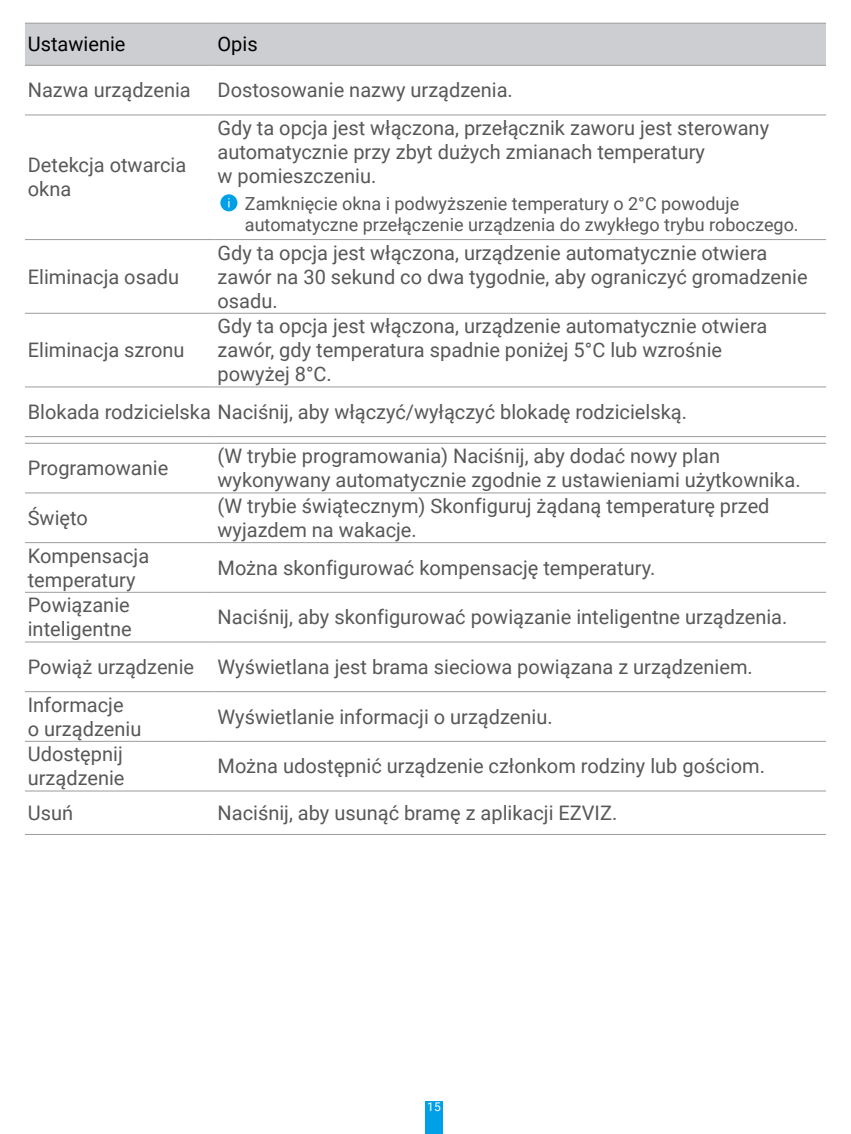
<style>
.page{position:relative;width:851px;height:1134px;background:#fff}
.page>*{position:absolute;margin:0;border:0;box-sizing:border-box;transform-origin:0 0}
.t1{font:20px/24px "Roboto";color:#595757}
.t2{font:20px "Roboto";color:#000}
.t3{font:18px/21.6px "Roboto";color:#595757}
.t4{font:12px "Roboto";color:#fff}
</style>
<div class="page">
<div style="left:425px;top:1101px;width:17px;height:33px;background:#00a0e9"></div>
<div style="left:25px;top:24px;width:800px;height:41px;background:#cdced1"></div>
<hr style="left:25px;top:23px;width:190px;height:1px;background:#9b9c9b">
<hr style="left:215px;top:23px;width:610px;height:1px;background:#9b9c9b">
<hr style="left:25px;top:65px;width:190px;height:1px;background:#9b9c9b">
<hr style="left:215px;top:65px;width:610px;height:1px;background:#9b9c9b">
<hr style="left:25px;top:114px;width:190px;height:1px;background:#9b9c9b">
<hr style="left:215px;top:114px;width:610px;height:1px;background:#9b9c9b">
<hr style="left:25px;top:239px;width:190px;height:1px;background:#9b9c9b">
<hr style="left:215px;top:239px;width:610px;height:1px;background:#9b9c9b">
<hr style="left:25px;top:313px;width:190px;height:1px;background:#9b9c9b">
<hr style="left:215px;top:313px;width:610px;height:1px;background:#9b9c9b">
<hr style="left:25px;top:386px;width:190px;height:1px;background:#9b9c9b">
<hr style="left:215px;top:386px;width:610px;height:1px;background:#9b9c9b">
<hr style="left:25px;top:436px;width:190px;height:1px;background:#9b9c9b">
<hr style="left:215px;top:436px;width:610px;height:1px;background:#9b9c9b">
<div style="left:220px;top:194px;width:17px;height:17px;background:#00a0e9;border-radius:50%"></div>
<hr style="left:25px;top:443px;width:190px;height:1px;background:#9b9c9b">
<hr style="left:215px;top:443px;width:610px;height:1px;background:#9b9c9b">
<hr style="left:25px;top:492px;width:190px;height:1px;background:#9b9c9b">
<hr style="left:215px;top:492px;width:610px;height:1px;background:#9b9c9b">
<hr style="left:25px;top:542px;width:190px;height:1px;background:#9b9c9b">
<hr style="left:215px;top:542px;width:610px;height:1px;background:#9b9c9b">
<hr style="left:25px;top:592px;width:190px;height:1px;background:#9b9c9b">
<hr style="left:215px;top:592px;width:610px;height:1px;background:#9b9c9b">
<hr style="left:25px;top:641px;width:190px;height:1px;background:#9b9c9b">
<hr style="left:215px;top:641px;width:610px;height:1px;background:#9b9c9b">
<hr style="left:25px;top:691px;width:190px;height:1px;background:#9b9c9b">
<hr style="left:215px;top:691px;width:610px;height:1px;background:#9b9c9b">
<hr style="left:25px;top:741px;width:190px;height:1px;background:#9b9c9b">
<hr style="left:215px;top:741px;width:610px;height:1px;background:#9b9c9b">
<hr style="left:25px;top:790px;width:190px;height:1px;background:#9b9c9b">
<hr style="left:215px;top:790px;width:610px;height:1px;background:#9b9c9b">
<hr style="left:25px;top:834px;width:190px;height:1px;background:#9b9c9b">
<hr style="left:215px;top:834px;width:610px;height:1px;background:#9b9c9b">
<p class="t2" style="left:28px;top:30px;width:99px">Ustawienie</p>
<p class="t2" style="left:217px;top:30px;width:42px">Opis</p>
<p class="t1" style="left:28px;top:77px;width:164px">Nazwa urządzenia</p>
<p class="t1" style="left:217px;top:77px;width:297px">Dostosowanie nazwy urządzenia.</p>
<p class="t1" style="left:28px;top:153px;width:160px">Detekcja otwarcia okna</p>
<p class="t1" style="left:28px;top:264px;width:153px">Eliminacja osadu</p>
<p class="t1" style="left:217px;top:115px;width:553px">Gdy ta opcja jest włączona, przełącznik zaworu jest sterowany automatycznie przy zbyt dużych zmianach temperatury<br>w pomieszczeniu.</p>
<p class="t3" style="left:245px;top:192px;width:555px">Zamknięcie okna i podwyższenie temperatury o 2°C powoduje automatyczne przełączenie urządzenia do zwykłego trybu roboczego.</p>
<p class="t1" style="left:217px;top:240px;width:591px">Gdy ta opcja jest włączona, urządzenie automatycznie otwiera zawór na 30 sekund co dwa tygodnie, aby ograniczyć gromadzenie osadu.</p>
<p class="t1" style="left:217px;top:313px;width:551px">Gdy ta opcja jest włączona, urządzenie automatycznie otwiera zawór, gdy temperatura spadnie poniżej 5°C lub wzrośnie powyżej 8°C.</p>
<p class="t1" style="left:28px;top:399px;width:660px">Blokada rodzicielska Naciśnij, aby włączyć/wyłączyć blokadę rodzicielską.</p>
<p class="t1" style="left:28px;top:455px;width:142px">Programowanie</p>
<p class="t1" style="left:28px;top:337px;width:158px">Eliminacja szronu</p>
<p class="t1" style="left:217px;top:443px;width:584px">(W trybie programowania) Naciśnij, aby dodać nowy plan wykonywany automatycznie zgodnie z ustawieniami użytkownika.</p>
<p class="t1" style="left:28px;top:505px;width:62px">Święto</p>
<p class="t1" style="left:217px;top:493px;width:553px">(W trybie świątecznym) Skonfiguruj żądaną temperaturę przed wyjazdem na wakacje.</p>
<p class="t1" style="left:28px;top:543px;width:123px">Kompensacja temperatury</p>
<p class="t1" style="left:217px;top:555px;width:439px">Można skonfigurować kompensację temperatury.</p>
<p class="t1" style="left:28px;top:592px;width:105px">Powiązanie inteligentne</p>
<p class="t1" style="left:217px;top:604px;width:571px">Naciśnij, aby skonfigurować powiązanie inteligentne urządzenia.</p>
<p class="t1" style="left:28px;top:647px;width:726px;line-height:37.6px">Powiąż urządzenie Wyświetlana jest brama sieciowa powiązana z urządzeniem.<br>Informacje</p>
<p class="t1" style="left:28px;top:716px;width:115px">o urządzeniu</p>
<p class="t1" style="left:217px;top:704px;width:336px">Wyświetlanie informacji o urządzeniu.</p>
<p class="t1" style="left:28px;top:741px;width:98px">Udostępnij urządzenie</p>
<p class="t1" style="left:217px;top:753px;width:549px">Można udostępnić urządzenie członkom rodziny lub gościom.</p>
<p class="t1" style="left:28px;top:800px;width:47px">Usuń</p>
<p class="t1" style="left:217px;top:800px;width:401px">Naciśnij, aby usunąć bramę z aplikacji EZVIZ.</p>
<p class="t4" style="left:427px;top:1099px;width:15px">15</p>
</div>
